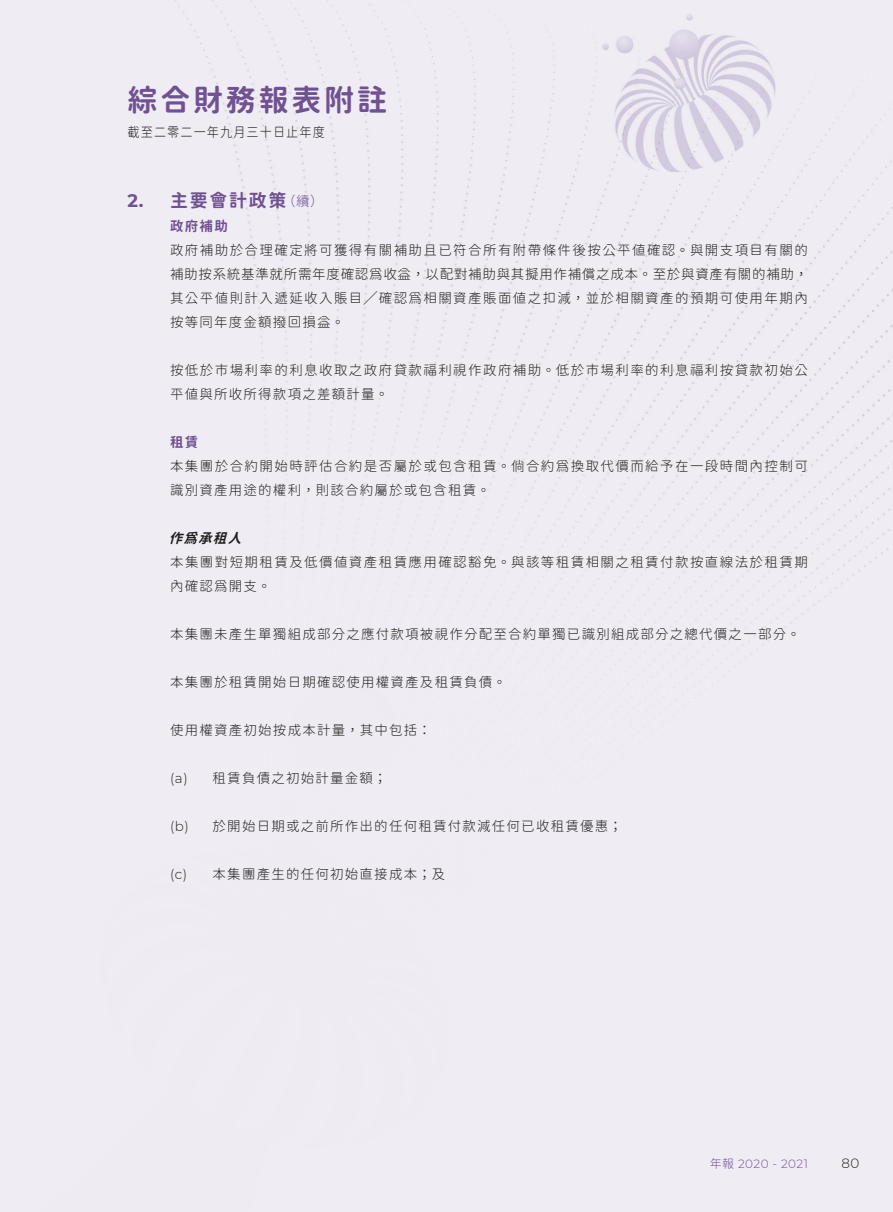
<style>
.page{position:relative;width:893px;height:1212px;background:#fff}
.page>*{position:absolute;margin:0;border:0;box-sizing:border-box;transform-origin:0 0}
.t1{font:30px "Gen Sen Rounded TW B";letter-spacing:.09em;color:#705192}
.t2{font:18px "Gen Sen Rounded TW B";letter-spacing:.09em;color:#705192}
.t3{font:700 18px "Montserrat";color:#705192}
.t4{font:13.5px/24px "Gen Sen Rounded TW L";letter-spacing:.09em;color:#231f20}
.t5{font:13.5px "Gen Sen Rounded TW L";letter-spacing:.09em;color:#231f20;scale:.9 1}
.t6{font:300 13.5px "Montserrat";color:#231f20}
.t7{font:13.5px "Gen Sen Rounded TW B";letter-spacing:.09em;color:#705192}
.t8{font:italic 13.5px "Gen Sen Rounded TW B";color:#231f20}
.t9{font:13.5px "Gen Sen Rounded TW L";color:#705192}
.t10{font:300 12px "Montserrat";letter-spacing:.03em;color:#705192}
.s1{font-family:"Gen Sen Rounded TW L";font-weight:400}
</style>
<div class="page">
<div style="left:0;top:191px;width:893px;height:1021px;background:#efecf3"></div>
<div style="left:0;top:0;width:893px;height:191px;background:#efecf3"></div>
<h1 class="t1" style="left:128px;top:84px;width:261px">綜合財務報表附註</h1>
<p class="t5" style="left:128px;top:124px;width:221px">截至二零二一年九月三十日止年度</p>
<h2 class="t3" style="left:128px;top:188px;width:18px">2.</h2>
<h2 class="t2" style="left:170px;top:190px;width:118px">主要會計政策</h2>
<p class="t9" style="left:282px;top:193px;width:43px">（續(</p>
<p class="t7" style="left:170px;top:219px;width:59px">政府補助</p>
<p class="t4" style="left:170px;top:239px;width:640px;text-align:justify">政府補助於合理確定將可獲得有關補助且已符合所有附帶條件後按公平値確認。與開支項目有關的補助按系統基準就所需年度確認為收益，以配對補助與其擬用作補償之成本。至於與資產有關的補助，其公平値則計入遞延收入賬目╱確認為相關資產賬面値之扣減，並於相關資產的預期可使用年期內按等同年度金額撥回損益。</p>
<p class="t4" style="left:170px;top:359px;width:639px">按低於市場利率的利息收取之政府貸款福利視作政府補助。低於市場利率的利息福利按貸款初始公平値與所收所得款項之差額計量。</p>
<p class="t7" style="left:170px;top:435px;width:30px">租賃</p>
<p class="t4" style="left:170px;top:455px;width:639px">本集團於合約開始時評估合約是否屬於或包含租賃。倘合約為換取代價而給予在一段時間內控制可識別資產用途的權利，則該合約屬於或包含租賃。</p>
<p class="t8" style="left:169px;top:531px;width:83px">作為承租人</p>
<p class="t4" style="left:170px;top:551px;width:639px">本集團對短期租賃及低價値資產租賃應用確認豁免。與該等租賃相關之租賃付款按直線法於租賃期內確認為開支。</p>
<p class="t4" style="left:170px;top:623px;width:632px">本集團未產生單獨組成部分之應付款項被視作分配至合約單獨已識別組成部分之總代價之一部分。</p>
<p class="t4" style="left:170px;top:671px;width:338px">本集團於租賃開始日期確認使用權資產及租賃負債。</p>
<p class="t4" style="left:170px;top:719px;width:263px">使用權資產初始按成本計量，其中包括：</p>
<p class="t4" style="left:213px;top:767px;width:176px">租賃負債之初始計量金額;</p>
<p class="t6" style="left:170px;top:769px;width:19px">a( )</p>
<p class="t6" style="left:170px;top:817px;width:20px">b( )</p>
<p class="t6" style="left:170px;top:865px;width:19px">c( )</p>
<p class="t4" style="left:213px;top:815px;width:411px">於開始日期或之前所作出的任何租賃付款減任何已收租賃優惠;</p>
<p class="t4" style="left:213px;top:863px;width:234px">本集團產生的任何初始直接成本；及</p>
<p class="t10" style="left:710px;top:1155px;width:100px"><span class="s1">年報</span> 2020 - 2021</p>
<p class="t6" style="left:841px;top:1154px;width:20px">80</p>
</div>
